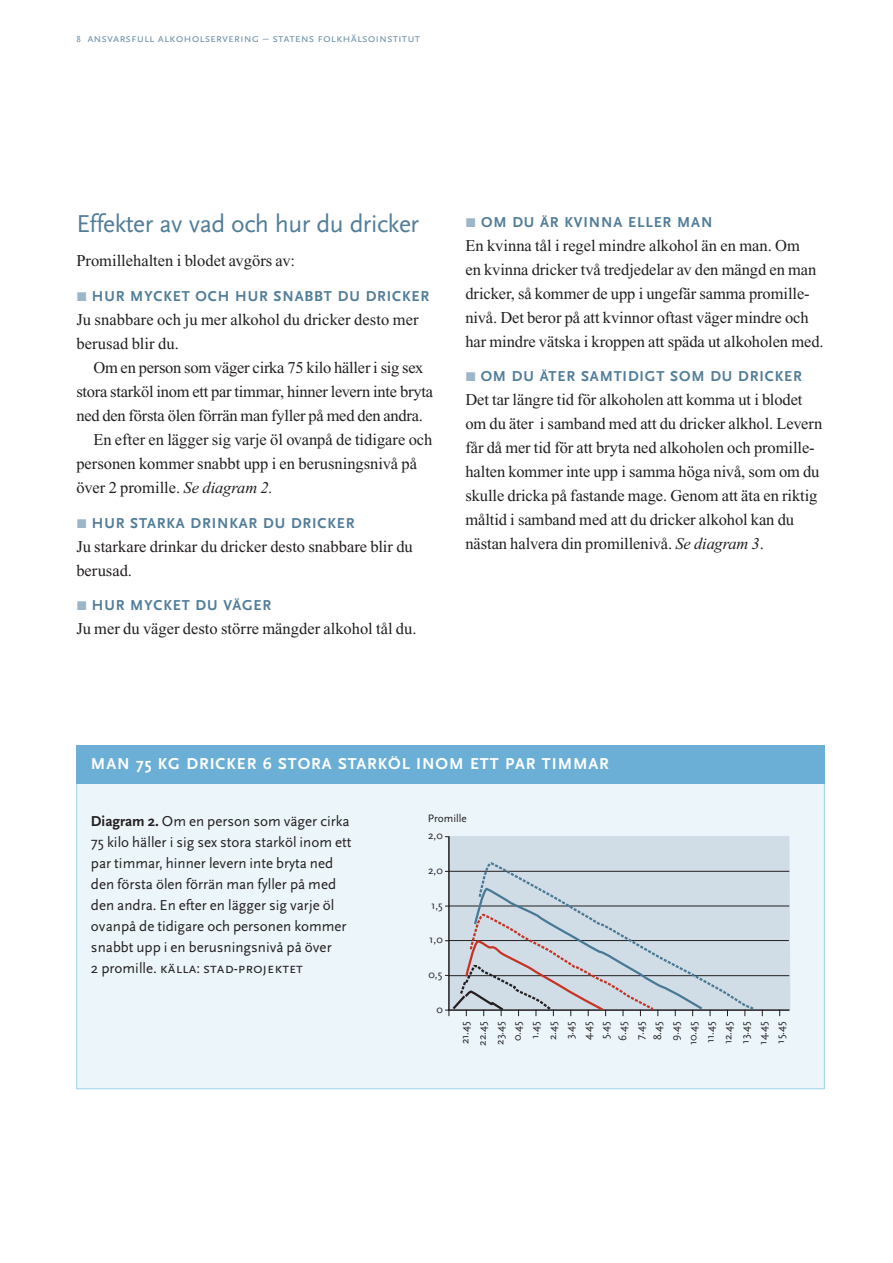
<style>
.page{position:relative;width:893px;height:1263px;background:#fff}
.page>*{position:absolute;margin:0;border:0;box-sizing:border-box;transform-origin:0 0}
.t1{font:25.5px "Scala Sans";letter-spacing:-.015em;color:#527d99}
.t2{font:16.5px/24px "Times";letter-spacing:-.005em;color:#231f20}
.t3{font:700 16.5px "Scala Sans";letter-spacing:.055em;color:#fff}
.t4{font:15px/21px "Scala Sans";color:#231f20}
.t5{font:700 15px "Scala Sans";letter-spacing:.055em;color:#527d99}
.t6{font:15px "Scala Sans Caps";color:#231f20}
.t7{font:12px "Scala Sans Caps";color:#6d92ab}
.t8{font:11.25px/17.5px "Scala Sans";color:#231f20;text-align:center}
.s1{font-size:9px}
.s2{font-style:italic}
.s3{font-weight:700}
.s4{font-family:"Scala Sans"}
</style>
<div class="page">
<div style="left:77px;top:748px;width:747px;height:341px;background:#ebf5fa"></div>
<div style="left:449px;top:836px;width:341px;height:174px;background:#d0dde7"></div>
<hr style="left:449px;top:975px;width:340px;height:1px;background:#231f20">
<hr style="left:448px;top:940px;width:340px;height:1px;background:#231f20">
<hr style="left:449px;top:906px;width:340px;height:1px;background:#231f20">
<hr style="left:449px;top:871px;width:340px;height:1px;background:#231f20">
<hr style="left:448px;top:837px;width:2px;height:173px;background:#231f20">
<hr style="left:449px;top:1009px;width:340px;height:2px;background:#231f20">
<svg style="left:446px;top:861px;width:310px;height:155px;background:#c4cfd8"></svg>
<div style="left:76px;top:745px;width:749px;height:39px;background:#6bafd6"></div>
<p class="t7" style="left:76px;top:31px;width:345px"><span class="s1">8</span> ansvarsfull alkoholservering – statens folkhälsoinstitut</p>
<h1 class="t1" style="left:76px;top:214px;width:344px">Effekter av vad och hur du dricker</h1>
<p class="t2" style="left:76px;top:250px;width:220px">Promillehalten i blodet avgörs av:</p>
<p class="t5" style="left:92px;top:290px;width:339px">HUR MYCKET OCH HUR SNABBT DU DRICKER</p>
<p class="t2" style="left:76px;top:309px;width:344px">Ju snabbare och ju mer alkohol du dricker desto mer berusad blir du.</p>
<p class="t2" style="left:93px;top:357px;width:332px">Om en person som väger cirka 75 kilo häller i sig sex</p>
<p class="t2" style="left:76px;top:381px;width:358px">stora starköl inom ett par timmar, hinner levern inte bryta</p>
<p class="t2" style="left:76px;top:405px;width:348px">ned den första ölen förrän man fyller på med den andra.</p>
<p class="t2" style="left:93px;top:429px;width:341px">En efter en lägger sig varje öl ovanpå de tidigare och</p>
<p class="t2" style="left:76px;top:453px;width:342px">personen kommer snabbt upp i en berusningsnivå på</p>
<p class="t2" style="left:76px;top:477px;width:198px">över 2 promille. <span class="s2">Se diagram 2.</span></p>
<p class="t5" style="left:92px;top:517px;width:264px">HUR STARKA DRINKAR DU DRICKER</p>
<p class="t2" style="left:76px;top:536px;width:338px">Ju starkare drinkar du dricker desto snabbare blir du berusad.</p>
<p class="t5" style="left:92px;top:599px;width:181px">HUR MYCKET DU VÄGER</p>
<p class="t2" style="left:76px;top:618px;width:342px">Ju mer du väger desto större mängder alkohol tål du.</p>
<p class="t5" style="left:481px;top:216px;width:233px">OM DU ÄR KVINNA ELLER MAN</p>
<p class="t2" style="left:465px;top:235px;width:360px">En kvinna tål i regel mindre alkohol än en man. Om<br>en kvinna dricker två tredjedelar av den mängd en man dricker, så kommer de upp i ungefär samma promille&shy;nivå. Det beror på att kvinnor oftast väger mindre och har mindre vätska i kroppen att späda ut alkoholen med.</p>
<p class="t5" style="left:481px;top:370px;width:323px">OM DU ÄTER SAMTIDIGT SOM DU DRICKER</p>
<p class="t2" style="left:465px;top:389px;width:359px">Det tar längre tid för alkoholen att komma ut i blodet om du äter i samband med att du dricker alkhol. Levern får då mer tid för att bryta ned alkoholen och promille&shy;halten kommer inte upp i samma höga nivå, som om du skulle dricka på fastande mage. Genom att äta en riktig måltid i samband med att du dricker alkohol kan du nästan halvera din promillenivå. <span class="s2">Se diagram 3</span>.</p>
<p class="t3" style="left:91px;top:757px;width:519px">MAN 75 KG DRICKER 6 STORA STARKÖL INOM ETT PAR TIMMAR</p>
<p class="t4" style="left:91px;top:812px;width:262px"><span class="s3">Diagram 2.</span> Om en person som väger cirka 75 kilo häller i sig sex stora starköl inom ett par timmar, hinner levern inte bryta ned den första ölen förrän man fyller på med den andra. En efter en lägger sig varje öl ovanpå de tidigare och personen kommer snabbt upp i en berusningsnivå på över</p>
<p class="t6" style="left:91px;top:959px;width:213px"><span class="s4">2 promille.</span> källa: stad-projektet</p>
<p class="t8" style="left:428px;top:811px;width:41px">Promille</p>
<p class="t8" style="left:428px;top:827px;width:16px">2,0</p>
<p class="t8" style="left:428px;top:863px;width:16px">2,0</p>
<p class="t8" style="left:431px;top:898px;width:13px">1,5</p>
<p class="t8" style="left:429px;top:931px;width:15px">1,0</p>
<p class="t8" style="left:428px;top:967px;width:15px">0,5</p>
<p class="t8" style="left:436px;top:1002px;width:8px">0</p>
<p class="t8" style="left:457px;top:1045px;width:26px;rotate:-90deg">21.45<br>22.45<br>23.45<br>0.45<br>1.45<br>2.45<br>3.45<br>4.45<br>5.45<br>6.45<br>7.45<br>8.45<br>9.45<br>10.45<br>11.45<br>12.45<br>13.45<br>14.45<br>15.45</p>
</div>
